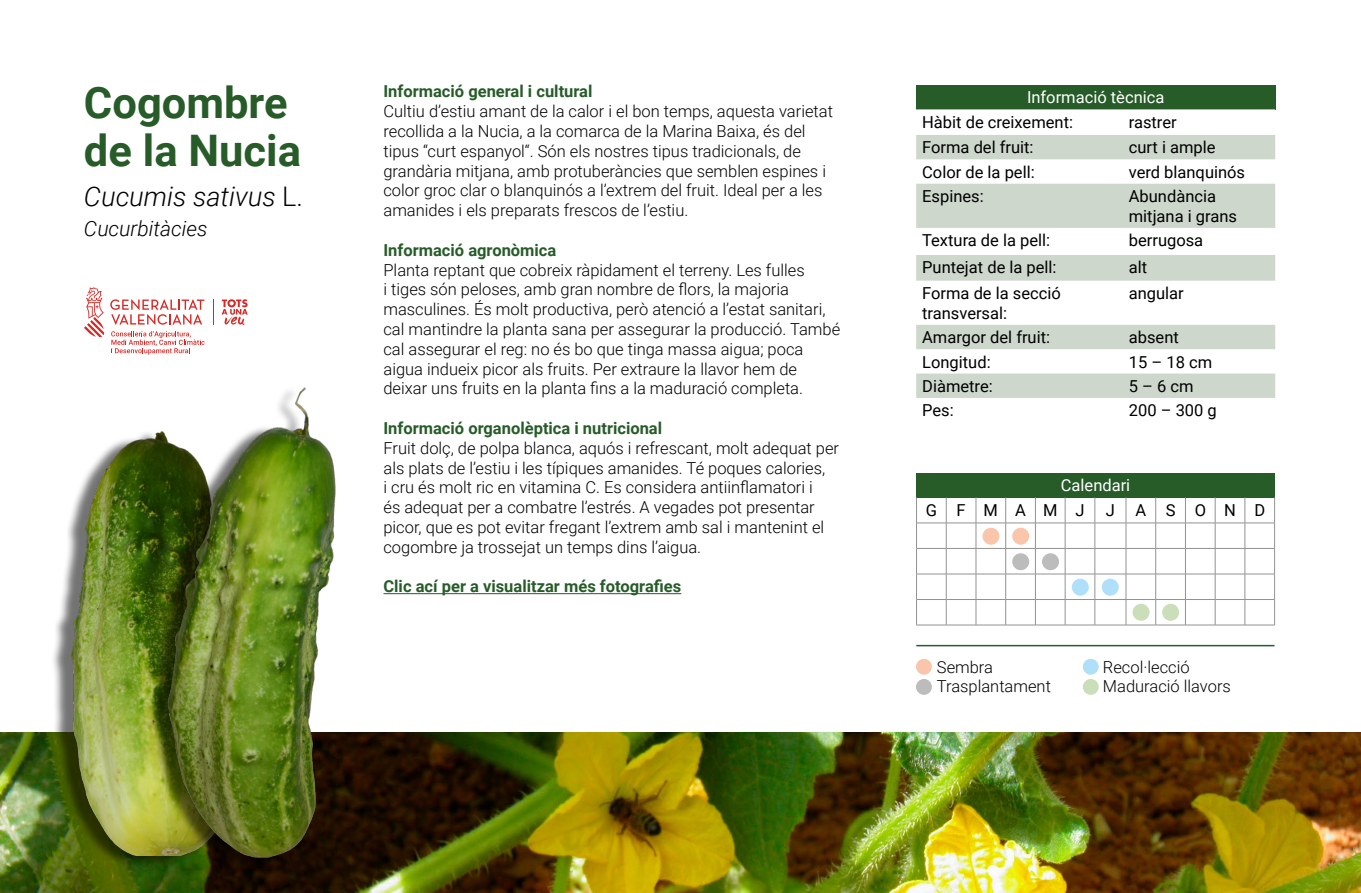
<style>
.page{position:relative;width:1361px;height:893px;background:#fff}
.page>*{position:absolute;margin:0;border:0;box-sizing:border-box;transform-origin:0 0}
.t1{font:700 43.5px/48px "Roboto";color:#275c29}
.t2{font:italic 300 27px "Roboto";color:#000}
.t3{font:italic 300 21px "Roboto";color:#000}
.t4{font:300 16.5px/19.8px "Roboto";color:#000}
.t5{font:16.5px/19.8px "Roboto";color:#000}
.t6{font:700 16.5px "Roboto";color:#275c29}
.t7{font:16.5px "Roboto";color:#fff}
.s1{font-style:normal}
</style>
<div class="page">
<img style="left:0;top:732px;width:1361px;height:161px">
<hr style="left:383px;top:593px;width:298px;height:1px;background:#275c29">
<div style="left:916px;top:85px;width:359px;height:24px;background:#275c29"></div>
<svg style="left:916px;top:109px;width:359px;height:1px"></svg>
<svg style="left:916px;top:135px;width:359px;height:263px;fill:#cdd7cc"></svg>
<div style="left:916px;top:473px;width:358px;height:24px;background:#275c29"></div>
<hr style="left:916px;top:523px;width:30px;height:1px;background:#929292">
<hr style="left:946px;top:523px;width:30px;height:1px;background:#929292">
<hr style="left:1005px;top:523px;width:30px;height:1px;background:#929292">
<hr style="left:1035px;top:523px;width:30px;height:1px;background:#929292">
<hr style="left:1065px;top:523px;width:30px;height:1px;background:#929292">
<hr style="left:1095px;top:523px;width:31px;height:1px;background:#929292">
<hr style="left:1155px;top:523px;width:30px;height:1px;background:#929292">
<hr style="left:1185px;top:523px;width:30px;height:1px;background:#929292">
<hr style="left:1215px;top:523px;width:30px;height:1px;background:#929292">
<hr style="left:916px;top:548px;width:30px;height:1px;background:#929292">
<hr style="left:946px;top:548px;width:30px;height:1px;background:#929292">
<hr style="left:1005px;top:548px;width:30px;height:1px;background:#929292">
<hr style="left:1035px;top:548px;width:30px;height:1px;background:#929292">
<hr style="left:1065px;top:548px;width:30px;height:1px;background:#929292">
<hr style="left:1095px;top:548px;width:31px;height:1px;background:#929292">
<hr style="left:1155px;top:548px;width:30px;height:1px;background:#929292">
<hr style="left:1185px;top:548px;width:30px;height:1px;background:#929292">
<hr style="left:1215px;top:548px;width:30px;height:1px;background:#929292">
<hr style="left:916px;top:574px;width:30px;height:1px;background:#929292">
<hr style="left:946px;top:574px;width:30px;height:1px;background:#929292">
<hr style="left:1005px;top:574px;width:30px;height:1px;background:#929292">
<hr style="left:1035px;top:574px;width:30px;height:1px;background:#929292">
<hr style="left:1065px;top:574px;width:30px;height:1px;background:#929292">
<hr style="left:1095px;top:574px;width:31px;height:1px;background:#929292">
<hr style="left:1155px;top:574px;width:30px;height:1px;background:#929292">
<hr style="left:1185px;top:574px;width:30px;height:1px;background:#929292">
<hr style="left:1215px;top:574px;width:30px;height:1px;background:#929292">
<hr style="left:916px;top:599px;width:30px;height:1px;background:#929292">
<svg style="left:916px;top:497px;width:1px;height:128px"></svg>
<hr style="left:946px;top:599px;width:30px;height:1px;background:#929292">
<svg style="left:946px;top:497px;width:1px;height:128px"></svg>
<hr style="left:1005px;top:599px;width:30px;height:1px;background:#929292">
<hr style="left:1035px;top:599px;width:30px;height:1px;background:#929292">
<svg style="left:1035px;top:497px;width:1px;height:128px"></svg>
<hr style="left:1065px;top:599px;width:30px;height:1px;background:#929292">
<svg style="left:1065px;top:497px;width:1px;height:128px"></svg>
<hr style="left:1095px;top:599px;width:31px;height:1px;background:#929292">
<svg style="left:1094px;top:497px;width:1px;height:128px"></svg>
<hr style="left:1155px;top:599px;width:30px;height:1px;background:#929292">
<hr style="left:1185px;top:599px;width:30px;height:1px;background:#929292">
<svg style="left:1185px;top:497px;width:1px;height:128px"></svg>
<hr style="left:1215px;top:599px;width:30px;height:1px;background:#929292">
<svg style="left:1215px;top:497px;width:1px;height:128px"></svg>
<hr style="left:916px;top:625px;width:30px;height:1px;background:#929292">
<hr style="left:946px;top:625px;width:30px;height:1px;background:#929292">
<svg style="left:975px;top:497px;width:31px;height:129px"></svg>
<hr style="left:1005px;top:625px;width:30px;height:1px;background:#929292">
<hr style="left:1035px;top:625px;width:30px;height:1px;background:#929292">
<hr style="left:1065px;top:625px;width:30px;height:1px;background:#929292">
<hr style="left:1095px;top:625px;width:31px;height:1px;background:#929292">
<svg style="left:1125px;top:497px;width:31px;height:129px"></svg>
<hr style="left:1155px;top:625px;width:30px;height:1px;background:#929292">
<hr style="left:1185px;top:625px;width:30px;height:1px;background:#929292">
<hr style="left:1215px;top:625px;width:30px;height:1px;background:#929292">
<svg style="left:1244px;top:497px;width:31px;height:129px"></svg>
<div style="left:916px;top:659px;width:16px;height:16px;background:#f9c6ac;border-radius:50%"></div>
<div style="left:1083px;top:659px;width:15px;height:16px;background:#afdff9;border-radius:50%"></div>
<div style="left:1083px;top:679px;width:15px;height:16px;background:#cadfb9;border-radius:50%"></div>
<div style="left:916px;top:679px;width:16px;height:16px;background:#bcbcbc;border-radius:50%"></div>
<div style="left:982px;top:528px;width:17px;height:17px;background:#f9c6ac;border-radius:50%"></div>
<hr style="left:916px;top:645px;width:358px;height:1px;background:#275c29">
<svg style="left:111px;top:331px;width:90px;height:23px"></svg>
<svg style="left:110px;top:299px;width:94px;height:26px"></svg>
<svg style="left:84px;top:287px;width:20px;height:50px"></svg>
<svg style="left:222px;top:299px;width:26px;height:26px"></svg>
<svg style="left:213px;top:299px;width:1px;height:26px"></svg>
<div style="left:1012px;top:528px;width:17px;height:17px;background:#f9c6ac;border-radius:50%"></div>
<div style="left:1012px;top:553px;width:17px;height:17px;background:#bcbcbc;border-radius:50%"></div>
<div style="left:1042px;top:553px;width:17px;height:17px;background:#bcbcbc;border-radius:50%"></div>
<div style="left:1162px;top:604px;width:17px;height:17px;background:#cadfb9;border-radius:50%"></div>
<div style="left:1132px;top:604px;width:17px;height:17px;background:#cadfb9;border-radius:50%"></div>
<div style="left:1071px;top:579px;width:18px;height:17px;background:#afdff9;border-radius:50%"></div>
<div style="left:1101px;top:579px;width:17px;height:17px;background:#afdff9;border-radius:50%"></div>
<img style="left:0;top:439px;width:134px;height:416px">
<img style="left:134px;top:341px;width:295px;height:552px">
<h1 class="t1" style="left:84px;top:77px;width:219px">Cogombre de la Nucia</h1>
<h2 class="t2" style="left:84px;top:178px;width:220px">Cucumis sativus <span class="s1">L.</span></h2>
<p class="t3" style="left:84px;top:214px;width:125px">Cucurbitàcies</p>
<p class="t6" style="left:383px;top:80px;width:210px">Informació general i cultural</p>
<p class="t4" style="left:383px;top:101px;width:451px">Cultiu d’estiu amant de la calor i el bon temps, aquesta varietat recollida a la Nucia, a la comarca de la Marina Baixa, és del tipus “curt espanyol“. Són els nostres tipus tradicionals, de grandària mitjana, amb protuberàncies que semblen espines i color groc clar o blanquinós a l’extrem del fruit. Ideal per a les amanides i els preparats frescos de l’estiu.</p>
<p class="t6" style="left:383px;top:238px;width:174px">Informació agronòmica</p>
<p class="t4" style="left:383px;top:259px;width:458px">Planta reptant que cobreix ràpidament el terreny. Les fulles<br>i tiges són peloses, amb gran nombre de flors, la majoria masculines. És molt productiva, però atenció a l’estat sanitari, cal mantindre la planta sana per assegurar la producció. També cal assegurar el reg: no és bo que tinga massa aigua; poca aigua indueix picor als fruits. Per extraure la llavor hem de deixar uns fruits en la planta fins a la maduració completa.</p>
<p class="t6" style="left:383px;top:417px;width:280px">Informació organolèptica i nutricional</p>
<p class="t4" style="left:383px;top:437px;width:457px">Fruit dolç, de polpa blanca, aquós i refrescant, molt adequat per als plats de l’estiu i les típiques amanides. Té poques calories,<br>i cru és molt ric en vitamina C. Es considera antiinflamatori i<br>és adequat per a combatre l’estrés. A vegades pot presentar picor, que es pot evitar fregant l’extrem amb sal i mantenint el cogombre ja trossejat un temps dins l’aigua.</p>
<p class="t6" style="left:383px;top:575px;width:299px">Clic ací per a visualitzar més fotografies</p>
<p class="t7" style="left:1027px;top:86px;width:139px">Informació tècnica</p>
<p class="t5" style="left:922px;top:111px;width:152px">Hàbit de creixement:</p>
<p class="t5" style="left:1129px;top:111px;width:49px">rastrer</p>
<p class="t5" style="left:922px;top:137px;width:113px">Forma del fruit:</p>
<p class="t5" style="left:1129px;top:137px;width:88px">curt i ample</p>
<p class="t5" style="left:922px;top:161px;width:114px">Color de la pell:</p>
<p class="t5" style="left:1129px;top:161px;width:118px">verd blanquinós</p>
<p class="t5" style="left:922px;top:186px;width:63px">Espines:</p>
<p class="t5" style="left:1129px;top:186px;width:110px">Abundància mitjana i grans</p>
<p class="t5" style="left:922px;top:230px;width:130px">Textura de la pell:</p>
<p class="t5" style="left:1129px;top:230px;width:76px">berrugosa</p>
<p class="t5" style="left:922px;top:257px;width:136px">Puntejat de la pell:</p>
<p class="t5" style="left:1129px;top:257px;width:20px">alt</p>
<p class="t5" style="left:922px;top:283px;width:140px">Forma de la secció transversal:</p>
<p class="t5" style="left:1129px;top:283px;width:56px">angular</p>
<p class="t5" style="left:922px;top:327px;width:129px">Amargor del fruit:</p>
<p class="t5" style="left:1129px;top:327px;width:51px">absent</p>
<p class="t5" style="left:922px;top:351px;width:70px">Longitud:</p>
<p class="t5" style="left:1129px;top:351px;width:85px">15 – 18 cm</p>
<p class="t5" style="left:922px;top:376px;width:72px">Diàmetre:</p>
<p class="t5" style="left:1129px;top:376px;width:66px">5 – 6 cm</p>
<p class="t5" style="left:922px;top:400px;width:33px">Pes:</p>
<p class="t5" style="left:1129px;top:400px;width:89px">200 – 300 g</p>
<p class="t7" style="left:1061px;top:474px;width:71px">Calendari</p>
<p class="t5" style="left:926px;top:499px;width:160px">GFMAMJ</p>
<p class="t5" style="left:1106px;top:499px;width:161px">JASOND</p>
<p class="t4" style="left:937px;top:656px;width:58px">Sembra</p>
<p class="t4" style="left:1103px;top:656px;width:88px">Recol·lecció</p>
<p class="t4" style="left:937px;top:676px;width:116px">Trasplantament</p>
<p class="t4" style="left:1103px;top:676px;width:129px">Maduració llavors</p>
</div>
